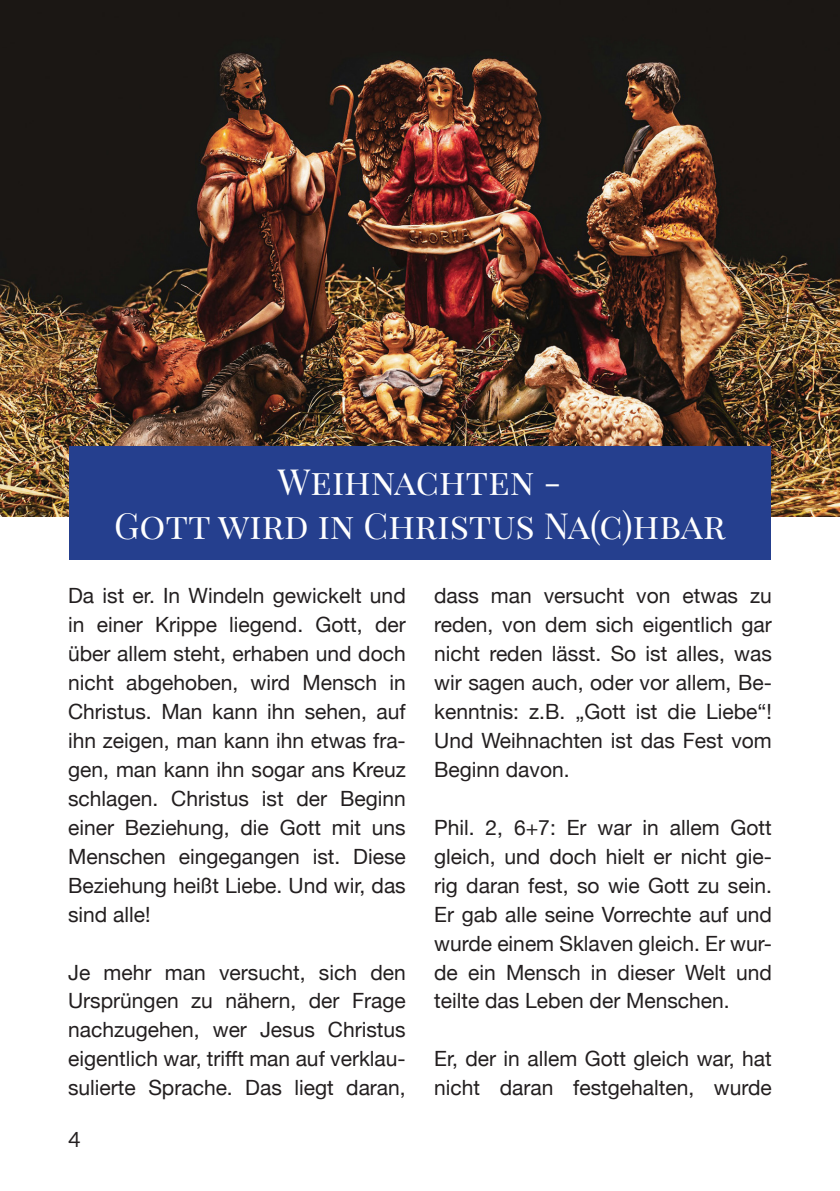
<style>
.page{position:relative;width:840px;height:1191px;background:#fff}
.page>*{position:absolute;margin:0;border:0;box-sizing:border-box;transform-origin:0 0}
.t1{font:36px/44px "Playfair Display SC";color:#fff;text-align:center}
.t2{font:21px/29px "Helvetica Neue";color:#231f20;text-align:justify}
.t3{font:21px "Aleo";color:#231f20}
</style>
<div class="page">
<img style="left:0;top:0;width:839px;height:516px">
<div style="left:69px;top:446px;width:701px;height:114px;background:#253f8e"></div>
<h1 class="t1" style="left:114px;top:459px;width:612px">Weihnachten -<br>Gott wird in Christus Na(c)hbar</h1>
<p class="t2" style="left:68px;top:582px;width:339px">Da ist er. In Windeln gewickelt und in einer Krippe liegend. Gott, der über allem steht, erhaben und doch nicht abgehoben, wird Mensch in Christus. Man kann ihn sehen, auf ihn zeigen, man kann ihn etwas fra&shy;gen, man kann ihn sogar ans Kreuz schlagen. Christus ist der Beginn einer Beziehung, die Gott mit uns Menschen eingegangen ist. Diese Beziehung heißt Liebe. Und wir, das sind alle!</p>
<p class="t2" style="left:68px;top:958px;width:339px">Je mehr man versucht, sich den Ursprüngen zu nähern, der Frage nachzugehen, wer Jesus Christus eigentlich war, trifft man auf verklau&shy;sulierte Sprache. Das liegt daran,</p>
<p class="t3" style="left:68px;top:1127px;width:14px">4</p>
<p class="t2" style="left:434px;top:583px;width:339px">dass man versucht von etwas zu reden, von dem sich eigentlich gar nicht reden lässt. So ist alles, was wir sagen auch, oder vor allem, Be&shy;kenntnis: z.B. „Gott ist die Liebe“!<br>Und Weihnachten ist das Fest vom Beginn davon.</p>
<p class="t2" style="left:434px;top:814px;width:339px">Phil. 2, 6+7: Er war in allem Gott gleich, und doch hielt er nicht gie&shy;rig daran fest, so wie Gott zu sein.<br>Er gab alle seine Vorrechte auf und wurde einem Sklaven gleich. Er wur&shy;de ein Mensch in dieser Welt und teilte das Leben der Menschen.</p>
<p class="t2" style="left:434px;top:1045px;width:339px">Er, der in allem Gott gleich war, hat nicht daran festgehalten, wurde</p>
</div>
